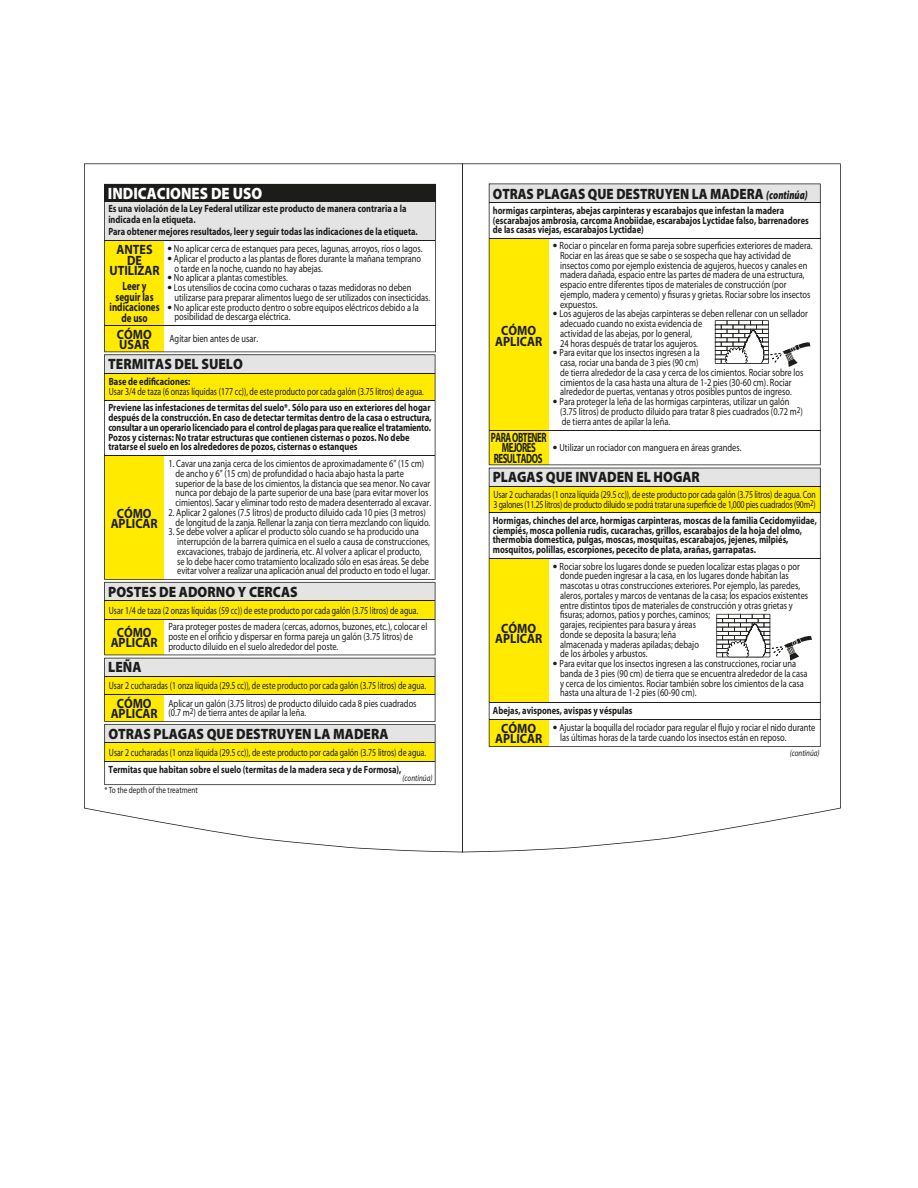
<style>
.page{position:relative;width:918px;height:1188px;background:#fff}
.page>*{position:absolute;margin:0;border:0;box-sizing:border-box;transform-origin:0 0}
.t1{font:900 16.5px "Myriad Pro";color:#fff;scale:.9 1}
.t2{font:900 15px "Myriad Pro";color:#1c1c1a;scale:.9 1}
.t3{font:900 15px "Myriad Pro";color:#1c1c1a;scale:.87 1}
.t4{font:700 13.5px/10.5px "Myriad Pro";color:#1c1c1a;text-align:center;scale:.9 1}
.t5{font:700 13.5px/10.5px "Myriad Pro";letter-spacing:-.05em;color:#1c1c1a;text-align:center;scale:.65 1}
.t6{font:700 12px/10.5px "Myriad Pro";color:#1c1c1a;text-align:center;scale:.75 1}
.t7{font:10.5px/9.8px "Myriad Pro";color:#1c1c1a;scale:.8 1}
.t8{font:700 10.5px/9.8px "Myriad Pro";color:#1c1c1a;scale:.8 1}
.t9{font:10.5px "Myriad Pro";color:#1c1c1a;scale:.75 1}
.t10{font:10.5px/10.5px "Myriad Pro";letter-spacing:-.025em;color:#1c1c1a;scale:.75 1}
.t11{font:9px "Myriad Pro";color:#1c1c1a;scale:.8 1}
.t12{font:italic 9px "Myriad Pro";color:#1c1c1a;scale:.8 1}
.s1{font-weight:700;font-size:13.5px}
.s2{font-style:italic;font-size:12px}
</style>
<div class="page">
<svg style="left:463px;top:163px;width:378px;height:689px"></svg>
<svg style="left:84px;top:163px;width:379px;height:689px"></svg>
<h1 class="t1" style="left:108px;top:183px;width:173px">INDICACIONES DE USO</h1>
<p class="t8" style="left:108px;top:205px;width:374px;line-height:10.5px">Es una violación de la Ley Federal utilizar este producto de manera contraria a la indicada en la etiqueta.</p>
<p class="t8" style="left:108px;top:228px;width:388px">Para obtener mejores resultados, leer y seguir todas las indicaciones de la etiqueta.</p>
<p class="t4" style="left:109px;top:246px;width:57px">ANTES<br>DE<br>UTILIZAR</p>
<p class="t6" style="left:110px;top:282px;width:68px">Leer y seguir las indicaciones de uso</p>
<p class="t7" style="left:167px;top:245px;width:321px"><span class="s1">•</span> No aplicar cerca de estanques para peces, lagunas, arroyos, ríos o lagos.</p>
<p class="t7" style="left:174px;top:255px;width:310px;text-indent:-7px"><span class="s1">•</span> Aplicar el producto a las plantas de flores durante la mañana temprano o tarde en la noche, cuando no hay abejas.</p>
<p class="t7" style="left:167px;top:274px;width:152px"><span class="s1">•</span> No aplicar a plantas comestibles.</p>
<p class="t7" style="left:174px;top:284px;width:321px;text-indent:-7px"><span class="s1">•</span> Los utensilios de cocina como cucharas o tazas medidoras no deben utilizarse para preparar alimentos luego de ser utilizados con insecticidas.</p>
<p class="t7" style="left:174px;top:303px;width:307px;text-indent:-7px"><span class="s1">•</span> No aplicar este producto dentro o sobre equipos eléctricos debido a la posibilidad de descarga eléctrica.</p>
<p class="t4" style="left:117px;top:330px;width:40px;text-align:left">CÓMO<br>USAR</p>
<p class="t7" style="left:170px;top:335px;width:112px">Agitar bien antes de usar.</p>
<h2 class="t2" style="left:108px;top:355px;width:151px">TERMITAS DEL SUELO</h2>
<p class="t8" style="left:108px;top:404px;width:406px">Previene las infestaciones de termitas del suelo*. Sólo para uso en exteriores del hogar después de la construcción. En caso de detectar termitas dentro de la casa o estructura, consultar a un operario licenciado para el control de plagas para que realice el tratamiento.<br>Pozos y cisternas: No tratar estructuras que contienen cisternas o pozos. No debe tratarse el suelo en los alrededores de pozos, cisternas o estanques</p>
<p class="t8" style="left:109px;top:377px;width:103px">Base de edificaciones:</p>
<p class="t9" style="left:109px;top:388px;width:422px">Usar 3/4 de taza (6 onzas líquidas (177 cc)), de este producto por cada galón (3.75 litros) de agua.</p>
<p class="t4" style="left:111px;top:510px;width:54px">CÓMO<br>APLICAR</p>
<p class="t7" style="left:176px;top:460px;width:321px;text-indent:-7px">1. Cavar una zanja cerca de los cimientos de aproximadamente 6” (15 cm) de ancho y 6” (15 cm) de profundidad o hacia abajo hasta la parte superior de la base de los cimientos, la distancia que sea menor. No cavar nunca por debajo de la parte superior de una base (para evitar mover los cimientos). Sacar y eliminar todo resto de madera desenterrado al excavar.</p>
<p class="t7" style="left:175px;top:508px;width:320px;text-indent:-7px">2. Aplicar 2 galones (7.5 litros) de producto diluido cada 10 pies (3 metros) de longitud de la zanja. Rellenar la zanja con tierra mezclando con líquido.</p>
<p class="t7" style="left:177px;top:528px;width:318px;text-indent:-9px">3. Se debe volver a aplicar el producto sólo cuando se ha producido una interrupción de la barrera química en el suelo a causa de construcciones, excavaciones, trabajo de jardinería, etc. Al volver a aplicar el producto, se lo debe hacer como tratamiento localizado sólo en esas áreas. Se debe evitar volver a realizar una aplicación anual del producto en todo el lugar.</p>
<h2 class="t2" style="left:108px;top:583px;width:212px">POSTES DE ADORNO Y CERCAS</h2>
<p class="t9" style="left:109px;top:606px;width:414px">Usar 1/4 de taza (2 onzas líquidas (59 cc)) de este producto por cada galón (3.75 litros) de agua.</p>
<p class="t4" style="left:111px;top:628px;width:54px">CÓMO<br>APLICAR</p>
<p class="t7" style="left:168px;top:623px;width:325px">Para proteger postes de madera (cercas, adornos, buzones, etc.), colocar el poste en el orificio y dispersar en forma pareja un galón (3.75 litros) de producto diluido en el suelo alrededor del poste.</p>
<h2 class="t2" style="left:108px;top:658px;width:38px">LEÑA</h2>
<p class="t9" style="left:109px;top:681px;width:425px">Usar 2 cucharadas (1 onza líquida (29.5 cc)), de este producto por cada galón (3.75 litros) de agua.</p>
<p class="t4" style="left:111px;top:700px;width:54px">CÓMO<br>APLICAR</p>
<p class="t7" style="left:168px;top:699px;width:312px">Aplicar un galón (3.75 litros) de producto diluido cada 8 pies cuadrados (0.7 m<sup>2</sup>) de tierra antes de apilar la leña.</p>
<h2 class="t2" style="left:108px;top:725px;width:313px">OTRAS PLAGAS QUE DESTRUYEN LA MADERA</h2>
<p class="t9" style="left:109px;top:748px;width:425px">Usar 2 cucharadas (1 onza líquida (29.5 cc)), de este producto por cada galón (3.75 litros) de agua.</p>
<p class="t8" style="left:108px;top:765px;width:368px">Termitas que habitan sobre el suelo (termitas de la madera seca y de Formosa),</p>
<p class="t12" style="left:403px;top:773px;width:39px">(continúa)</p>
<p class="t11" style="left:105px;top:787px;width:118px">* To the depth of the treatment</p>
<h2 class="t3" style="left:493px;top:185px;width:364px">OTRAS PLAGAS QUE DESTRUYEN LA MADERA <span class="s2">(continúa)</span></h2>
<p class="t8" style="left:493px;top:207px;width:396px">hormigas carpinteras, abejas carpinteras y escarabajos que infestan la madera (escarabajos ambrosia, carcoma Anobiidae, escarabajos Lyctidae falso, barrenadores de las casas viejas, escarabajos Lyctidae)</p>
<p class="t4" style="left:495px;top:327px;width:54px">CÓMO<br>APLICAR</p>
<p class="t7" style="left:560px;top:242px;width:317px;text-indent:-7px"><span class="s1">•</span> Rociar o pincelar en forma pareja sobre superficies exteriores de madera.<br>Rociar en las áreas que se sabe o se sospecha que hay actividad de insectos como por ejemplo existencia de agujeros, huecos y canales en madera dañada, espacio entre las partes de madera de una estructura, espacio entre diferentes tipos de materiales de construcción (por ejemplo, madera y cemento) y fisuras y grietas. Rociar sobre los insectos expuestos.</p>
<p class="t7" style="left:560px;top:310px;width:311px;text-indent:-7px"><span class="s1">•</span> Los agujeros de las abejas carpinteras se deben rellenar con un sellador adecuado cuando no exista evidencia de<br>actividad de las abejas, por lo general,<br>24 horas después de tratar los agujeros.</p>
<p class="t7" style="left:560px;top:349px;width:306px;text-indent:-7px"><span class="s1">•</span> Para evitar que los insectos ingresen a la<br>casa, rociar una banda de 3 pies (90 cm)<br>de tierra alrededor de la casa y cerca de los cimientos. Rociar sobre los cimientos de la casa hasta una altura de 1-2 pies (30-60 cm). Rociar alrededor de puertas, ventanas y otros posibles puntos de ingreso.</p>
<p class="t7" style="left:560px;top:398px;width:305px;text-indent:-7px"><span class="s1">•</span> Para proteger la leña de las hormigas carpinteras, utilizar un galón (3.75 litros) de producto diluido para tratar 8 pies cuadrados (0.72 m<sup>2</sup>) de tierra antes de apilar la leña.</p>
<p class="t5" style="left:491px;top:433px;width:87px">PARA OBTENER<br>MEJORES<br>RESULTADOS</p>
<p class="t7" style="left:553px;top:443px;width:237px"><span class="s1">•</span> Utilizar un rociador con manguera en áreas grandes.</p>
<h2 class="t2" style="left:493px;top:468px;width:232px">PLAGAS QUE INVADEN EL HOGAR</h2>
<p class="t8" style="left:493px;top:516px;width:407px">Hormigas, chinches del arce, hormigas carpinteras, moscas de la familia Cecidomyiidae, ciempiés, mosca pollenia rudis, cucarachas, grillos, escarabajos de la hoja del olmo, thermobia domestica, pulgas, moscas, mosquitas, escarabajos, jejenes, milpiés, mosquitos, polillas, escorpiones, pececito de plata, arañas, garrapatas.</p>
<p class="t10" style="left:493px;top:490px;width:432px">Usar 2 cucharadas (1 onza líquida (29.5 cc)), de este producto por cada galón (3.75 litros) de agua. Con<br>3 galones (11.25 litros) de producto diluido se podrá tratar una superficie de 1,000 pies cuadrados (90m<sup>2</sup>)</p>
<p class="t4" style="left:495px;top:624px;width:54px">CÓMO<br>APLICAR</p>
<p class="t7" style="left:560px;top:562px;width:312px;text-indent:-7px"><span class="s1">•</span> Rociar sobre los lugares donde se pueden localizar estas plagas o por donde pueden ingresar a la casa, en los lugares donde habitan las mascotas u otras construcciones exteriores. Por ejemplo, las paredes, aleros, portales y marcos de ventanas de la casa; los espacios existentes entre distintos tipos de materiales de construcción y otras grietas y fisuras; adornos, patios y porches, caminos;<br>garajes, recipientes para basura y áreas<br>donde se deposita la basura; leña<br>almacenada y maderas apiladas; debajo<br>de los árboles y arbustos.</p>
<p class="t7" style="left:560px;top:660px;width:311px;text-indent:-7px"><span class="s1">•</span> Para evitar que los insectos ingresen a las construcciones, rociar una banda de 3 pies (90 cm) de tierra que se encuentra alrededor de la casa y cerca de los cimientos. Rociar también sobre los cimientos de la casa hasta una altura de 1-2 pies (60-90 cm).</p>
<p class="t8" style="left:493px;top:706px;width:176px">Abejas, avispones, avispas y véspulas</p>
<p class="t4" style="left:495px;top:724px;width:54px">CÓMO<br>APLICAR</p>
<p class="t7" style="left:560px;top:724px;width:321px;text-indent:-7px"><span class="s1">•</span> Ajustar la boquilla del rociador para regular el flujo y rociar el nido durante las últimas horas de la tarde cuando los insectos están en reposo.</p>
<p class="t12" style="left:790px;top:748px;width:39px">(continúa)</p>
</div>
